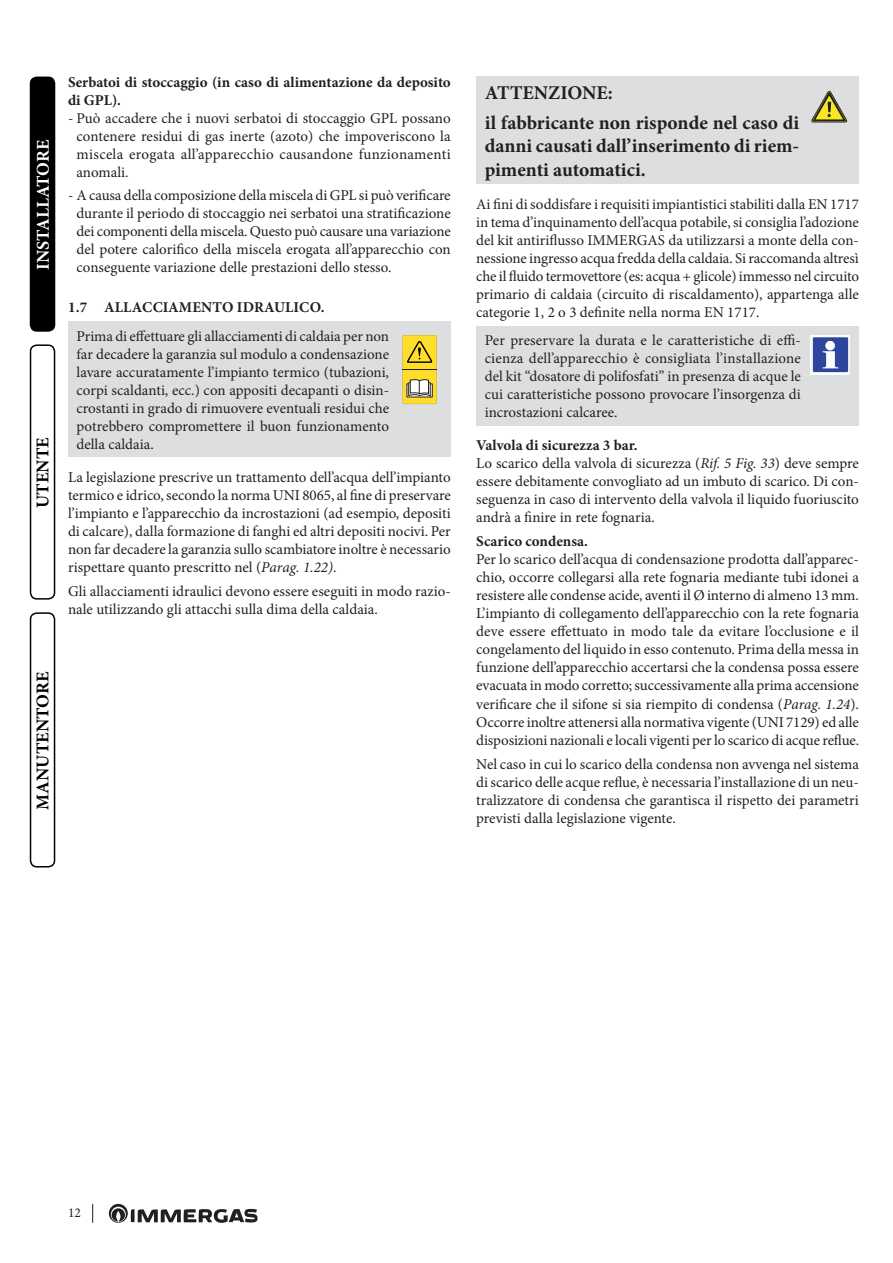
<style>
.page{position:relative;width:893px;height:1263px;background:#fff}
.page>*{position:absolute;margin:0;border:0;box-sizing:border-box;transform-origin:0 0}
.Testo_Spazio{font:700 19.5px/23.4px "Minion Pro";color:#231f20;text-align:justify}
.t1{font:700 18px "Minion Pro";color:#000}
.t2{font:700 18px "Minion Pro";color:#fff}
.Testo_Spazio-2{font:15px/18px "Minion Pro";color:#231f20;text-align:justify}
.Testo1{font:15px/18px "Minion Pro";color:#231f20;text-align:justify}
.Testo{font:15px/18px "Minion Pro";color:#231f20;text-align:justify}
.Testo-2{font:700 15px/18px "Minion Pro";color:#231f20}
.Sottotitolo{font:700 15px "Minion Pro";letter-spacing:.01em;color:#231f20}
.t3{font:13.5px "Minion Pro";color:#231f20}
.s1{font-style:italic}
</style>
<div class="page">
<svg style="left:109px;top:1204px;width:149px;height:19px"></svg>
<svg style="left:92px;top:1204px;width:1px;height:19px"></svg>
<div style="left:31px;top:77px;width:24px;height:254px;background:#000;border-radius:6px"></div>
<div style="left:30px;top:77px;width:25px;height:255px;border:2px solid #000;border-radius:6px"></div>
<div style="left:30px;top:344px;width:25px;height:256px;border:2px solid #000;border-radius:6px"></div>
<div style="left:30px;top:612px;width:25px;height:255px;border:2px solid #000;border-radius:6px"></div>
<div style="left:68px;top:321px;width:383px;height:136px;background:#dddee0"></div>
<svg style="left:402px;top:335px;width:35px;height:69px;background:#dbc242"></svg>
<div style="left:476px;top:77px;width:383px;height:107px;background:#dddee0"></div>
<svg style="left:811px;top:91px;width:36px;height:31px"></svg>
<div style="left:476px;top:326px;width:383px;height:100px;background:#dddee0"></div>
<img style="left:810px;top:335px;width:40px;height:39px">
<p class="t2" style="left:30px;top:270px;width:132px;rotate:-90deg">INSTALLATORE</p>
<p class="t1" style="left:30px;top:508px;width:72px;rotate:-90deg">UTENTE</p>
<p class="Testo-2" style="left:68px;top:73px;width:384px">Serbatoi di stoccaggio (in caso di alimentazione da deposito di GPL).</p>
<p class="Testo1" style="left:77px;top:110px;width:376px;text-indent:-9px">- Può accadere che i nuovi serbatoi di stoccaggio GPL possano contenere residui di gas inerte (azoto) che impoveriscono la miscela erogata all’apparecchio causandone funzionamenti anomali.</p>
<p class="Testo1" style="left:77px;top:186px;width:376px;text-indent:-9px">- A causa della composizione della miscela di GPL si può verificare durante il periodo di stoccaggio nei serbatoi una stratificazione dei componenti della miscela. Questo può causare una variazione del potere calorifico della miscela erogata all’apparecchio con conseguente variazione delle prestazioni dello stesso.</p>
<p class="Sottotitolo" style="left:68px;top:297px;width:258px">1.7 ALLACCIAMENTO IDRAULICO.</p>
<p class="Testo_Spazio-2" style="left:77px;top:327px;width:314px">Prima di effettuare gli allacciamenti di caldaia per non far decadere la garanzia sul modulo a condensazione lavare accuratamente l’impianto termico (tubazioni, corpi scaldanti, ecc.) con appositi decapanti o disin&shy;crostanti in grado di rimuovere eventuali residui che potrebbero compromettere il buon funzionamento della caldaia.</p>
<p class="Testo_Spazio-2" style="left:68px;top:468px;width:384px">La legislazione prescrive un trattamento dell’acqua dell’impianto termico e idrico, secondo la norma UNI 8065, al fine di preservare l’impianto e l’apparecchio da incrostazioni (ad esempio, depositi di calcare), dalla formazione di fanghi ed altri depositi nocivi. Per non far decadere la garanzia sullo scambiatore inoltre è necessario rispettare quanto prescritto nel (<span class="s1">Parag. 1.22)</span>.</p>
<p class="Testo_Spazio-2" style="left:68px;top:582px;width:384px">Gli allacciamenti idraulici devono essere eseguiti in modo razio&shy;nale utilizzando gli attacchi sulla dima della caldaia.</p>
<p class="t1" style="left:30px;top:810px;width:139px;rotate:-90deg">MANUTENTORE</p>
<p class="Testo_Spazio" style="left:485px;top:81px;width:130px">ATTENZIONE:</p>
<p class="Testo_Spazio" style="left:485px;top:111px;width:316px">il fabbricante non risponde nel caso di danni causati dall’inserimento di riem&shy;pimenti automatici.</p>
<p class="Testo_Spazio-2" style="left:476px;top:195px;width:384px">Ai fini di soddisfare i requisiti impiantistici stabiliti dalla EN 1717 in tema d’inquinamento dell’acqua potabile, si consiglia l’adozione del kit antiriflusso IMMERGAS da utilizzarsi a monte della con&shy;nessione ingresso acqua fredda della caldaia. Si raccomanda altresì che il fluido termovettore (es: acqua + glicole) immesso nel circuito primario di caldaia (circuito di riscaldamento), appartenga alle categorie 1, 2 o 3 definite nella norma EN 1717.</p>
<p class="Testo" style="left:485px;top:331px;width:318px">Per preservare la durata e le caratteristiche di effi&shy;cienza dell’apparecchio è consigliata l’installazione del kit “dosatore di polifosfati” in presenza di acque le cui caratteristiche possono provocare l’insorgenza di incrostazioni calcaree.</p>
<p class="Testo-2" style="left:476px;top:436px;width:163px">Valvola di sicurezza 3 bar.</p>
<p class="Testo_Spazio-2" style="left:476px;top:454px;width:384px">Lo scarico della valvola di sicurezza (<span class="s1">Rif. 5 Fig. 33</span>) deve sempre essere debitamente convogliato ad un imbuto di scarico. Di con&shy;seguenza in caso di intervento della valvola il liquido fuoriuscito andrà a finire in rete fognaria.</p>
<p class="Testo-2" style="left:476px;top:532px;width:113px">Scarico condensa.</p>
<p class="Testo_Spazio-2" style="left:476px;top:551px;width:384px">Per lo scarico dell’acqua di condensazione prodotta dall’apparec&shy;chio, occorre collegarsi alla rete fognaria mediante tubi idonei a resistere alle condense acide, aventi il Ø interno di almeno 13 mm.<br>L’impianto di collegamento dell’apparecchio con la rete fognaria deve essere effettuato in modo tale da evitare l’occlusione e il congelamento del liquido in esso contenuto. Prima della messa in funzione dell’apparecchio accertarsi che la condensa possa essere evacuata in modo corretto; successivamente alla prima accensione verificare che il sifone si sia riempito di condensa (<span class="s1">Parag. 1.24</span>).<br>Occorre inoltre attenersi alla normativa vigente (UNI 7129) ed alle disposizioni nazionali e locali vigenti per lo scarico di acque reflue.</p>
<p class="Testo" style="left:476px;top:755px;width:384px">Nel caso in cui lo scarico della condensa non avvenga nel sistema di scarico delle acque reflue, è necessaria l’installazione di un neu&shy;tralizzatore di condensa che garantisca il rispetto dei parametri previsti dalla legislazione vigente.</p>
<p class="t3" style="left:68px;top:1204px;width:14px">12</p>
</div>
